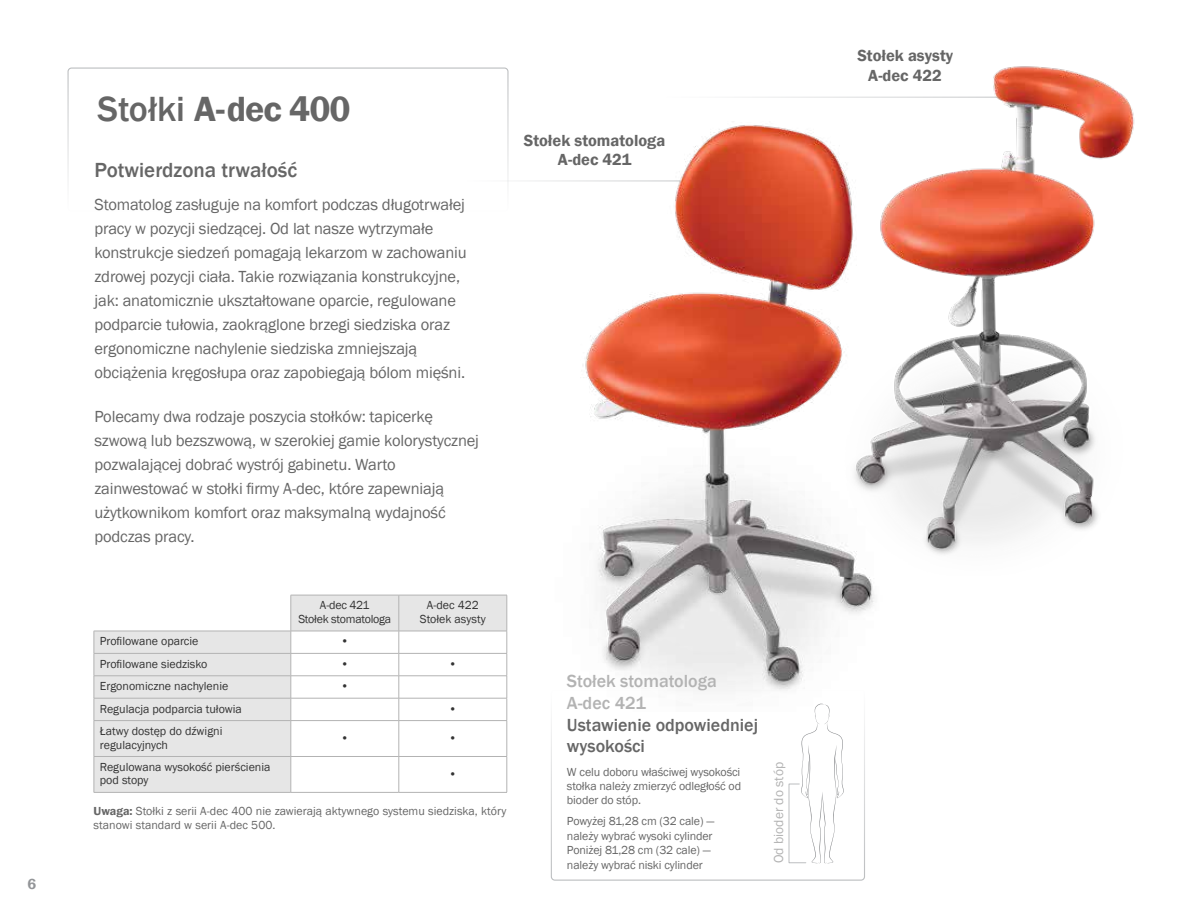
<style>
.page{position:relative;width:1188px;height:918px;background:#fff}
.page>*{position:absolute;margin:0;border:0;box-sizing:border-box;transform-origin:0 0}
.t1{font:600 36px "Franklin Gothic";letter-spacing:-.025em;color:#666}
.t2{font:500 21px "Franklin Gothic";color:#666}
.t3{font:500 18px/21.6px "Franklin Gothic";color:#666}
.t4{font:500 18px/21.6px "Franklin Gothic";color:#b3b3b3}
.t5{font:16.5px/24px "Franklin Gothic";letter-spacing:-.01em;color:#666}
.t6{font:600 16.5px/19.8px "Franklin Gothic";color:#666;text-align:center}
.t7{font:500 15px "Franklin Gothic";color:#babcbe}
.t8{font:600 15px "Franklin Gothic";color:#939598}
.t9{font:13.5px "Franklin Gothic";color:#b3b3b3}
.t10{font:12px/14.4px "Franklin Gothic";letter-spacing:-.01em;color:#666}
.t11{font:12px/13.5px "Franklin Gothic";color:#333}
.t12{font:12px/13.5px "Franklin Gothic";letter-spacing:-.02em;color:#333;text-align:center}
.s1{font-weight:500}
.s2{font-weight:600}
</style>
<div class="page">
<hr style="left:467px;top:180px;width:280px;height:2px;background:#bcbec0">
<div style="left:68px;top:68px;width:441px;height:144px;border:1px solid #bcbec0;border-radius:4px"></div>
<hr style="left:665px;top:97px;width:421px;height:1px;background:#bcbec0">
<div style="left:551px;top:689px;width:314px;height:192px;border:1px solid #bcbec0;border-radius:4px"></div>
<svg style="left:788px;top:711px;width:56px;height:152px"></svg>
<img style="left:837px;top:66px;width:298px;height:489px">
<img style="left:537px;top:121px;width:369px;height:590px">
<svg style="left:94px;top:595px;width:413px;height:197px;fill:#e6e6e6"></svg>
<hr style="left:291px;top:595px;width:108px;height:1px;background:#b3b3b3">
<hr style="left:291px;top:595px;width:1px;height:36px;background:#b3b3b3">
<hr style="left:399px;top:595px;width:108px;height:1px;background:#b3b3b3">
<hr style="left:399px;top:595px;width:1px;height:36px;background:#b3b3b3">
<hr style="left:507px;top:595px;width:1px;height:36px;background:#b3b3b3">
<hr style="left:291px;top:792px;width:108px;height:1px;background:#b3b3b3">
<hr style="left:399px;top:792px;width:108px;height:1px;background:#b3b3b3">
<hr style="left:94px;top:631px;width:197px;height:1px;background:#b3b3b3">
<hr style="left:94px;top:653px;width:197px;height:1px;background:#b3b3b3">
<hr style="left:94px;top:676px;width:197px;height:1px;background:#b3b3b3">
<hr style="left:94px;top:698px;width:197px;height:1px;background:#b3b3b3">
<svg style="left:94px;top:631px;width:1px;height:89px"></svg>
<svg style="left:291px;top:631px;width:217px;height:161px"></svg>
<hr style="left:94px;top:720px;width:197px;height:1px;background:#b3b3b3">
<hr style="left:94px;top:721px;width:1px;height:35px;background:#b3b3b3">
<hr style="left:291px;top:721px;width:1px;height:35px;background:#b3b3b3">
<hr style="left:94px;top:756px;width:197px;height:1px;background:#b3b3b3">
<hr style="left:94px;top:757px;width:1px;height:35px;background:#b3b3b3">
<hr style="left:291px;top:757px;width:1px;height:35px;background:#b3b3b3">
<hr style="left:94px;top:792px;width:197px;height:1px;background:#b3b3b3">
<p class="t8" style="left:28px;top:874px;width:10px">6</p>
<h1 class="t1" style="left:98px;top:87px;width:255px"><span class="s1">Stołki</span> A-dec 400</h1>
<p class="t2" style="left:94px;top:157px;width:204px">Potwierdzona trwałość</p>
<p class="t5" style="left:94px;top:193px;width:374px">Stomatolog zasługuje na komfort podczas długotrwałej pracy w pozycji siedzącej. Od lat nasze wytrzymałe konstrukcje siedzeń pomagają lekarzom w zachowaniu zdrowej pozycji ciała. Takie rozwiązania konstrukcyjne, jak: anatomicznie ukształtowane oparcie, regulowane podparcie tułowia, zaokrąglone brzegi siedziska oraz ergonomiczne nachylenie siedziska zmniejszają obciążenia kręgosłupa oraz zapobiegają bólom mięśni.</p>
<p class="t5" style="left:94px;top:405px;width:386px">Polecamy dwa rodzaje poszycia stołków: tapicerkę szwową lub bezszwową, w szerokiej gamie kolorystycznej pozwalającej dobrać wystrój gabinetu. Warto zainwestować w stołki firmy A-dec, które zapewniają użytkownikom komfort oraz maksymalną wydajność podczas pracy.</p>
<p class="t6" style="left:524px;top:130px;width:143px">Stołek stomatologa<br>A-dec 421</p>
<p class="t12" style="left:298px;top:599px;width:94px">A-dec 421<br>Stołek stomatologa</p>
<p class="t11" style="left:420px;top:599px;width:67px;text-align:center">A-dec 422<br>Stołek asysty</p>
<p class="t11" style="left:100px;top:635px;width:100px">Profilowane oparcie</p>
<p class="t11" style="left:341px;top:635px;width:10px">•</p>
<p class="t11" style="left:100px;top:657px;width:109px">Profilowane siedzisko</p>
<p class="t11" style="left:341px;top:657px;width:10px">•</p>
<p class="t11" style="left:449px;top:657px;width:10px">•</p>
<p class="t11" style="left:100px;top:680px;width:130px">Ergonomiczne nachylenie</p>
<p class="t11" style="left:341px;top:680px;width:10px">•</p>
<p class="t11" style="left:100px;top:702px;width:143px">Regulacja podparcia tułowia</p>
<p class="t11" style="left:449px;top:702px;width:10px">•</p>
<p class="t11" style="left:100px;top:725px;width:124px">Łatwy dostęp do dźwigni regulacyjnych</p>
<p class="t11" style="left:341px;top:731px;width:10px">•</p>
<p class="t11" style="left:449px;top:731px;width:10px">•</p>
<p class="t11" style="left:100px;top:760px;width:172px">Regulowana wysokość pierścienia pod stopy</p>
<p class="t11" style="left:449px;top:767px;width:10px">•</p>
<p class="t10" style="left:94px;top:804px;width:414px"><span class="s2">Uwaga:</span> Stołki z serii A-dec 400 nie zawierają aktywnego systemu siedziska, który stanowi standard w serii A-dec 500.</p>
<p class="t4" style="left:567px;top:671px;width:151px">Stołek stomatologa<br>A-dec 421</p>
<p class="t3" style="left:567px;top:714px;width:193px">Ustawienie odpowiedniej wysokości</p>
<p class="t10" style="left:567px;top:765px;width:176px;text-align:justify">W celu doboru właściwej wysokości stołka należy zmierzyć odległość od bioder do stóp.</p>
<p class="t10" style="left:567px;top:815px;width:149px">Powyżej 81,28 cm (32 cale) — należy wybrać wysoki cylinder<br>Poniżej 81,28 cm (32 cale) — należy wybrać niski cylinder</p>
<p class="t9" style="left:770px;top:863px;width:102px;rotate:-90deg">Od bioder do stóp</p>
<p class="t7" style="left:767px;top:857px;width:71px;rotate:-90deg">Hip to Feet</p>
<p class="t6" style="left:858px;top:46px;width:97px">Stołek asysty<br>A-dec 422</p>
</div>
